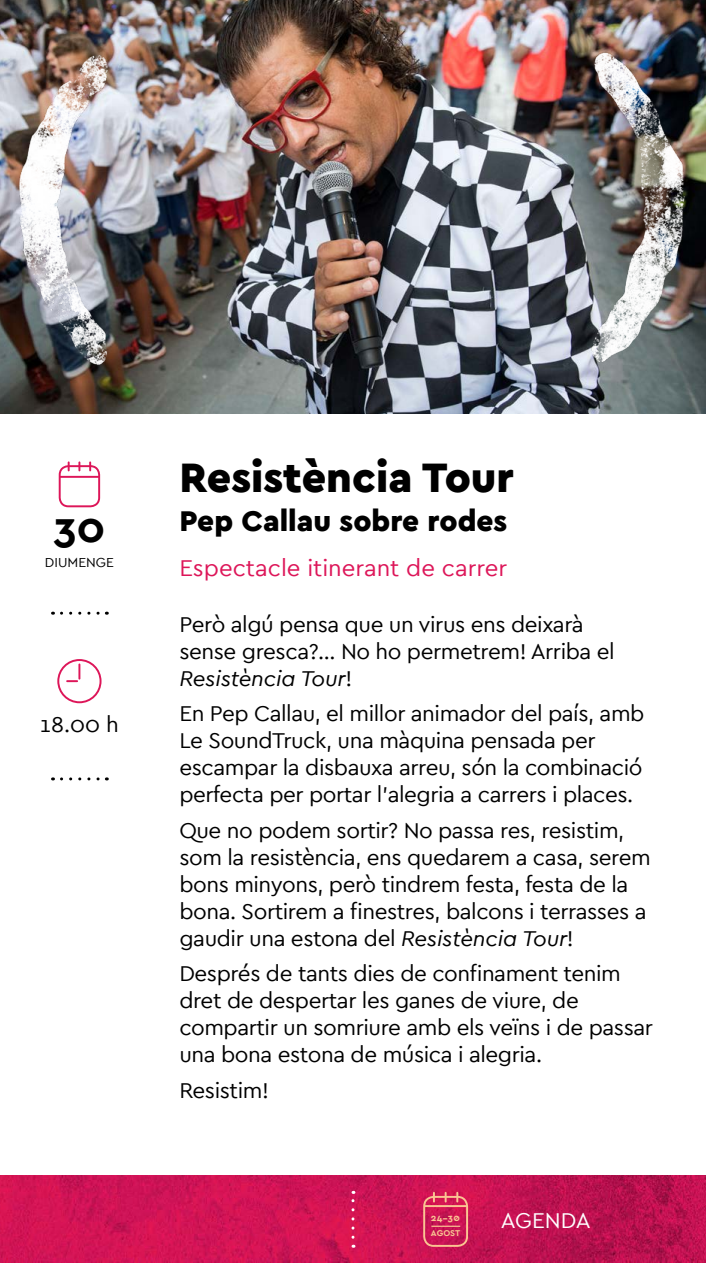
<style>
.page{position:relative;width:706px;height:1263px;background:#fff}
.page>*{position:absolute;margin:0;border:0;box-sizing:border-box;transform-origin:0 0}
.t1{font:900 43.2px "Cera PRO";color:#000}
.t2{font:700 42.9px "Cera PRO";color:#000}
.t3{font:900 30px "Cera PRO";color:#000}
.t4{font:24px "Cera PRO";color:#dd1659}
.t5{font:22.5px/27px "Cera PRO";letter-spacing:-.02em;color:#000}
.t6{font:22.5px "Cera PRO";color:#fff}
.t7{font:13.65px "Cera PRO";color:#000}
.t8{font:700 9.75px "Cera PRO";color:#fac491}
.t9{font:700 8.85px "Cera PRO";color:#fac491}
.s1{font-style:italic}
</style>
<div class="page">
<img style="left:0;top:1176px;width:706px;height:87px">
<div style="left:423px;top:1196px;width:45px;height:51px;border:2px solid #fac491;border-radius:10px"></div>
<svg style="left:433px;top:1193px;width:2px;height:8px"></svg>
<svg style="left:445px;top:1193px;width:2px;height:8px"></svg>
<svg style="left:456px;top:1193px;width:2px;height:8px"></svg>
<hr style="left:425px;top:1205px;width:41px;height:2px;background:#fac491">
<hr style="left:431px;top:1225px;width:29px;height:2px;background:#fac491">
<svg style="left:351px;top:1191px;width:3px;height:46px"></svg>
<img style="left:0;top:0;width:706px;height:414px">
<svg style="left:61px;top:612px;width:46px;height:3px"></svg>
<svg style="left:61px;top:777px;width:46px;height:3px"></svg>
<div style="left:57px;top:659px;width:45px;height:44px;border:2px solid #dd1659;border-radius:50%"></div>
<svg style="left:67px;top:664px;width:13px;height:18px"></svg>
<div style="left:59px;top:465px;width:41px;height:42px;border:2px solid #dd1659;border-radius:9px"></div>
<svg style="left:68px;top:462px;width:2px;height:8px"></svg>
<svg style="left:78px;top:462px;width:2px;height:8px"></svg>
<svg style="left:89px;top:462px;width:2px;height:8px"></svg>
<hr style="left:60px;top:476px;width:39px;height:2px;background:#dd1659">
<img style="left:539px;top:31px;width:155px;height:352px">
<img style="left:15px;top:31px;width:129px;height:352px">
<h2 class="t2" style="left:54px;top:499px;width:53px">30</h2>
<p class="t7" style="left:45px;top:554px;width:70px">DIUMENGE</p>
<p class="t5" style="left:40px;top:710px;width:80px">18.00 h</p>
<h1 class="t1" style="left:179px;top:449px;width:336px">Resistència Tour</h1>
<h3 class="t3" style="left:179px;top:501px;width:329px">Pep Callau sobre rodes</h3>
<p class="t4" style="left:179px;top:552px;width:329px">Espectacle itinerant de carrer</p>
<p class="t5" style="left:179px;top:610px;width:437px">Però algú pensa que un virus ens deixarà sense gresca?... No ho permetrem! Arriba el<br><span class="s1">Resistència Tour</span>!</p>
<p class="t5" style="left:179px;top:699px;width:466px">En Pep Callau, el millor animador del país, amb Le SoundTruck, una màquina pensada per escampar la disbauxa arreu, són la combinació perfecta per portar l’alegria a carrers i places.</p>
<p class="t5" style="left:179px;top:816px;width:473px">Que no podem sortir? No passa res, resistim, som la resistència, ens quedarem a casa, serem bons minyons, però tindrem festa, festa de la bona. Sortirem a finestres, balcons i terrasses a gaudir una estona del <span class="s1">Resistència Tour</span>!</p>
<p class="t5" style="left:179px;top:959px;width:475px">Després de tants dies de confinament tenim dret de despertar les ganes de viure, de compartir un somriure amb els veïns i de passar una bona estona de música i alegria.</p>
<p class="t5" style="left:179px;top:1076px;width:91px">Resistim!</p>
<p class="t8" style="left:431px;top:1211px;width:30px">24–30</p>
<p class="t6" style="left:501px;top:1206px;width:92px">AGENDA</p>
<p class="t9" style="left:431px;top:1227px;width:31px">AGOST</p>
</div>
